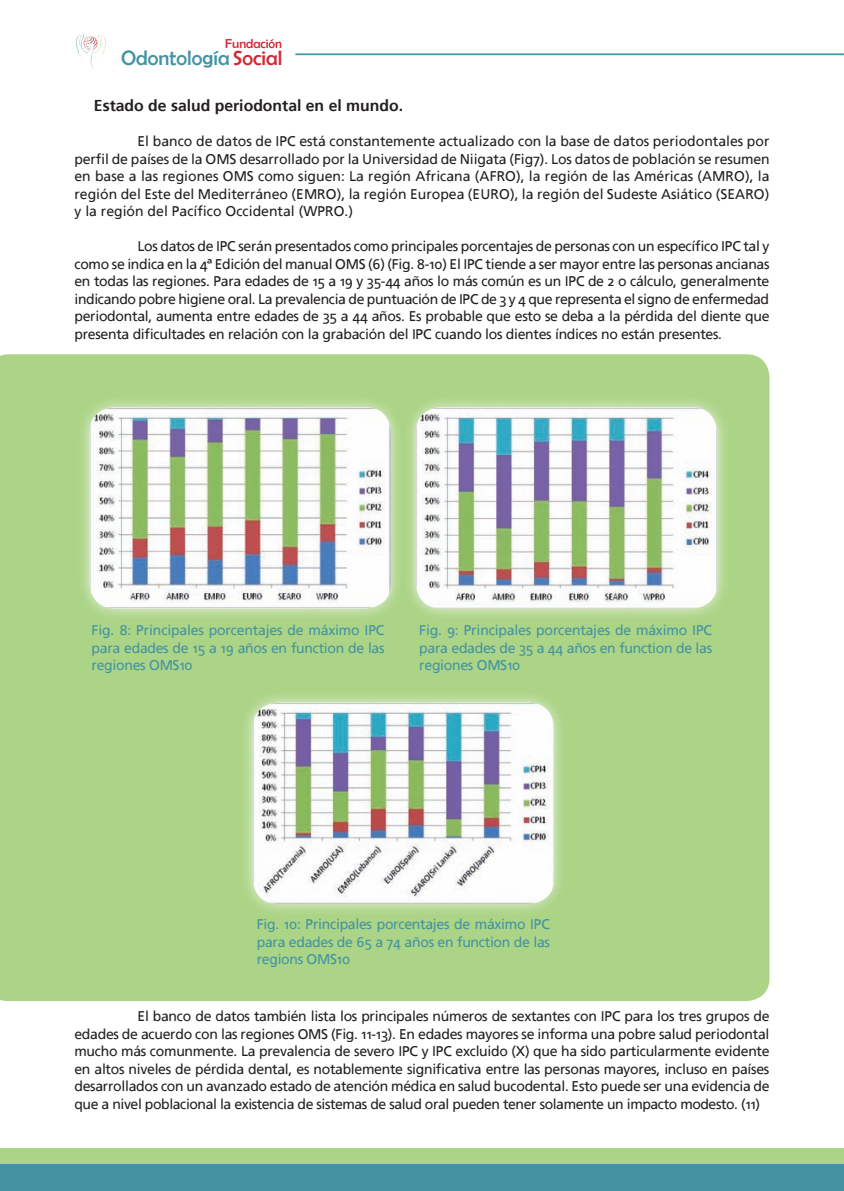
<style>
.page{position:relative;width:844px;height:1191px;background:#fff}
.page>*{position:absolute;margin:0;border:0;box-sizing:border-box;transform-origin:0 0}
.t1{font:20.82px "Berlin Sans FB";color:#4393a2}
.t2{font:700 15.75px "Frutiger LT Std";color:#231f20}
.t3{font:14px/17.5px "Frutiger Linotype";letter-spacing:-.02em;color:#231f20;text-align:justify}
.t4{font:14px/17.5px "Frutiger Linotype";letter-spacing:-.02em;color:#4393a2;text-align:justify}
.t5{font:12.95px "Berlin Sans FB";color:#d32533}
.s1{color:#d32533}
</style>
<div class="page">
<div style="left:0;top:1148px;width:843px;height:43px;background:#abd486"></div>
<div style="left:0;top:1164px;width:843px;height:27px;background:#4393a2"></div>
<svg style="left:76px;top:34px;width:30px;height:35px"></svg>
<hr style="left:295px;top:53px;width:548px;height:2px;background:#4393a2">
<div style="left:0;top:354px;width:769px;height:647px;background:#abd486"></div>
<img style="left:238px;top:688px;width:336px;height:237px">
<img style="left:252px;top:702px;width:302px;height:202px">
<img style="left:411px;top:393px;width:326px;height:237px">
<img style="left:415px;top:407px;width:302px;height:201px">
<img style="left:75px;top:393px;width:326px;height:237px">
<img style="left:401px;top:393px;width:10px;height:237px">
<img style="left:90px;top:407px;width:301px;height:201px">
<p class="t5" style="left:225px;top:37px;width:58px">Fundación</p>
<h1 class="t1" style="left:121px;top:46px;width:163px">Odontología <span class="s1">Social</span></h1>
<p class="t2" style="left:94px;top:96px;width:310px">Estado de salud periodontal en el mundo.</p>
<p class="t3" style="left:74px;top:132px;width:696px;text-indent:63px">El banco de datos de IPC está constantemente actualizado con la base de datos periodontales por perfil de países de la OMS desarrollado por la Universidad de Niigata (Fig7). Los datos de población se resumen en base a las regiones OMS como siguen: La región Africana (AFRO), la región de las Américas (AMRO), la región del Este del Mediterráneo (EMRO), la región Europea (EURO), la región del Sudeste Asiático (SEARO) y la región del Pacífico Occidental (WPRO.)</p>
<p class="t3" style="left:74px;top:237px;width:696px;text-indent:63px">Los datos de IPC serán presentados como principales porcentajes de personas con un específico IPC tal y como se indica en la 4ª Edición del manual OMS (6) (Fig. 8-10) El IPC tiende a ser mayor entre las personas ancianas en todas las regiones. Para edades de 15 a 19 y 35-44 años lo más común es un IPC de 2 o cálculo, generalmente indicando pobre higiene oral. La prevalencia de puntuación de IPC de 3 y 4 que representa el signo de enfermedad periodontal, aumenta entre edades de 35 a 44 años. Es probable que esto se deba a la pérdida del diente que presenta dificultades en relación con la grabación del IPC cuando los dientes índices no están presentes.</p>
<p class="t4" style="left:92px;top:621px;width:294px">Fig. 8: Principales porcentajes de máximo IPC para edades de 15 a 19 años en function de las regiones OMS10</p>
<p class="t4" style="left:419px;top:621px;width:294px">Fig. 9: Principales porcentajes de máximo IPC para edades de 35 a 44 años en function de las regiones OMS10</p>
<p class="t4" style="left:257px;top:915px;width:295px">Fig. 10: Principales porcentajes de máximo IPC para edades de 65 a 74 años en function de las regions OMS10</p>
<p class="t3" style="left:74px;top:1007px;width:696px;text-indent:63px">El banco de datos también lista los principales números de sextantes con IPC para los tres grupos de edades de acuerdo con las regiones OMS (Fig. 11-13). En edades mayores se informa una pobre salud periodontal mucho más comunmente. La prevalencia de severo IPC y IPC excluido (X) que ha sido particularmente evidente en altos niveles de pérdida dental, es notablemente significativa entre las personas mayores, incluso en países desarrollados con un avanzado estado de atención médica en salud bucodental. Esto puede ser una evidencia de que a nivel poblacional la existencia de sistemas de salud oral pueden tener solamente un impacto modesto. (11)</p>
</div>
